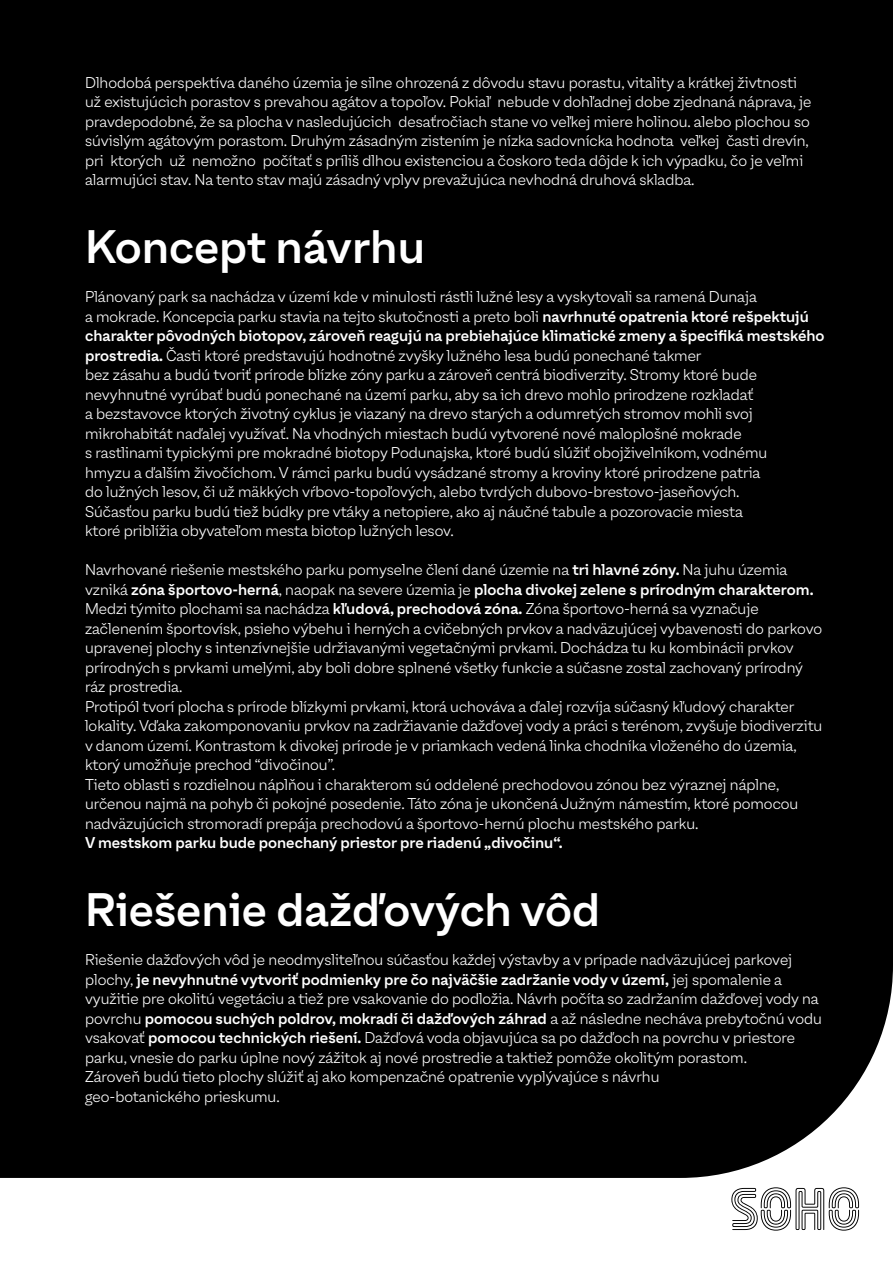
<style>
.page{position:relative;width:893px;height:1263px;background:#fff}
.page>*{position:absolute;margin:0;border:0;box-sizing:border-box;transform-origin:0 0}
.t1{font:500 45px "Oli Grotesk L";color:#fff}
.t2{font:300 15px/19.5px "Oli Grotesk L";color:#fff}
.t3{font:500 15px "Oli Grotesk L";color:#fff}
.s1{font-weight:500}
</style>
<div class="page">
<div style="left:0;top:0;width:893px;height:1178px;background:#000"></div>
<svg style="left:731px;top:1187px;width:128px;height:43px"></svg>
<p class="t2" style="left:85px;top:71px;width:728px">Dlhodobá perspektíva daného územia je silne ohrozená z dôvodu stavu porastu, vitality a krátkej živtnosti už existujúcich porastov s prevahou agátov a topoľov. Pokiaľ nebude v dohľadnej dobe zjednaná náprava, je pravdepodobné, že sa plocha v nasledujúcich desaťročiach stane vo veľkej miere holinou. alebo plochou so súvislým agátovým porastom. Druhým zásadným zistením je nízka sadovnícka hodnota veľkej časti drevín, pri ktorých už nemožno počítať s príliš dlhou existenciou a čoskoro teda dôjde k ich výpadku, čo je veľmi alarmujúci stav. Na tento stav majú zásadný vplyv prevažujúca nevhodná druhová skladba.</p>
<h1 class="t1" style="left:85px;top:212px;width:342px">Koncept návrhu</h1>
<p class="t2" style="left:85px;top:286px;width:741px">Plánovaný park sa nachádza v území kde v minulosti rástli lužné lesy a vyskytovali sa ramená Dunaja<br>a mokrade. Koncepcia parku stavia na tejto skutočnosti a preto boli <span class="s1">navrhnuté opatrenia ktoré rešpektujú charakter pôvodných biotopov, zároveň reagujú na prebiehajúce klimatické zmeny a špecifiká mestského prostredia.</span> Časti ktoré predstavujú hodnotné zvyšky lužného lesa budú ponechané takmer<br>bez zásahu a budú tvoriť prírode blízke zóny parku a zároveň centrá biodiverzity. Stromy ktoré bude nevyhnutné vyrúbať budú ponechané na území parku, aby sa ich drevo mohlo prirodzene rozkladať<br>a bezstavovce ktorých životný cyklus je viazaný na drevo starých a odumretých stromov mohli svoj mikrohabitát naďalej využívať. Na vhodných miestach budú vytvorené nové maloplošné mokrade<br>s rastlinami typickými pre mokradné biotopy Podunajska, ktoré budú slúžiť obojživelníkom, vodnému<br>hmyzu a ďalším živočíchom. V rámci parku budú vysádzané stromy a kroviny ktoré prirodzene patria<br>do lužných lesov, či už mäkkých vŕbovo-topoľových, alebo tvrdých dubovo-brestovo-jaseňových.<br>Súčasťou parku budú tiež búdky pre vtáky a netopiere, ako aj náučné tabule a pozorovacie miesta<br>ktoré priblížia obyvateľom mesta biotop lužných lesov.</p>
<p class="t2" style="left:85px;top:559px;width:739px">Navrhované riešenie mestského parku pomyselne člení dané územie na <span class="s1">tri hlavné zóny.</span> Na juhu územia vzniká <span class="s1">zóna športovo-herná</span>, naopak na severe územia je <span class="s1">plocha divokej zelene s prírodným charakterom.<br></span>Medzi týmito plochami sa nachádza <span class="s1">kľudová, prechodová zóna.</span> Zóna športovo-herná sa vyznačuje začlenením športovísk, psieho výbehu i herných a cvičebných prvkov a nadväzujúcej vybavenosti do parkovo upravenej plochy s intenzívnejšie udržiavanými vegetačnými prvkami. Dochádza tu ku kombinácii prvkov prírodných s prvkami umelými, aby boli dobre splnené všetky funkcie a súčasne zostal zachovaný prírodný ráz prostredia.<br>Protipól tvorí plocha s prírode blízkymi prvkami, ktorá uchováva a ďalej rozvíja súčasný kľudový charakter lokality. Vďaka zakomponovaniu prvkov na zadržiavanie dažďovej vody a práci s terénom, zvyšuje biodiverzitu v danom území. Kontrastom k divokej prírode je v priamkach vedená linka chodníka vloženého do územia, ktorý umožňuje prechod “divočinou”.<br>Tieto oblasti s rozdielnou náplňou i charakterom sú oddelené prechodovou zónou bez výraznej náplne, určenou najmä na pohyb či pokojné posedenie. Táto zóna je ukončená Južným námestím, ktoré pomocou nadväzujúcich stromoradí prepája prechodovú a športovo-hernú plochu mestského parku.</p>
<p class="t3" style="left:85px;top:831px;width:479px">V mestskom parku bude ponechaný priestor pre riadenú „divočinu“.</p>
<h1 class="t1" style="left:85px;top:875px;width:517px">Riešenie dažďových vôd</h1>
<p class="t2" style="left:85px;top:949px;width:738px">Riešenie dažďových vôd je neodmysliteľnou súčasťou každej výstavby a v prípade nadväzujúcej parkovej plochy, <span class="s1">je nevyhnutné vytvoriť podmienky pre čo najväčšie zadržanie vody v území,</span> jej spomalenie a využitie pre okolitú vegetáciu a tiež pre vsakovanie do podložia. Návrh počíta so zadržaním dažďovej vody na povrchu <span class="s1">pomocou suchých poldrov, mokradí či dažďových záhrad</span> a až následne necháva prebytočnú vodu vsakovať <span class="s1">pomocou technických riešení.</span> Dažďová voda objavujúca sa po dažďoch na povrchu v priestore parku, vnesie do parku úplne nový zážitok aj nové prostredie a taktiež pomôže okolitým porastom.<br>Zároveň budú tieto plochy slúžiť aj ako kompenzačné opatrenie vyplývajúce s návrhu<br>geo-botanického prieskumu.</p>
</div>
